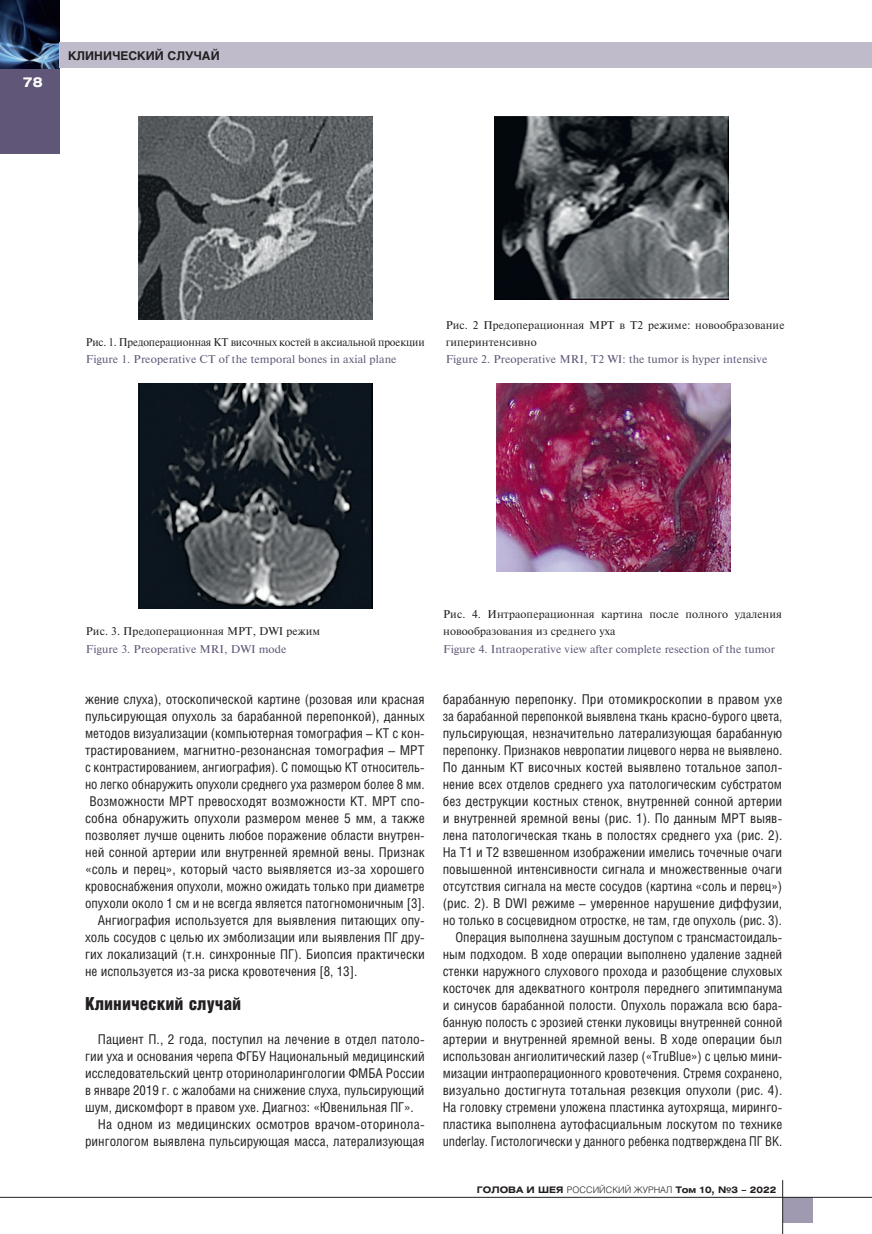
<style>
.page{position:relative;width:872px;height:1234px;background:#fff}
.page>*{position:absolute;margin:0;border:0;box-sizing:border-box;transform-origin:0 0}
.Pod_Zag{font:18px "Helios Cond Black C";color:#231f20}
.OSN_TXT{font:13.5px/17px "Helios Cond C";color:#231f20;text-align:justify}
.t1{font:700 13.5px "Helios Ext C";color:#fff}
.t2{font:700 12px "Helios C";color:#231f20}
.Ris_podpis_RUS{font:11.25px "Newton";letter-spacing:.01em;color:#605677}
.Ris_podpis_RUS-2{font:11.25px/17px "Newton";letter-spacing:.01em;color:#231f20}
.Ris_podpis_RUS-3{font:11.25px "Newton";letter-spacing:-.01em;color:#231f20;scale:.95 1}
.t3{font:700 9px "Helios Ext C";color:#231f20}
.s1{font-family:"Helios Light C";font-weight:400}
</style>
<div class="page">
<div style="left:0;top:68px;width:60px;height:85px;background:#605677"></div>
<img style="left:0;top:0;width:60px;height:68px">
<div style="left:60px;top:43px;width:812px;height:25px;background:#bfbbcb"></div>
<div style="left:782px;top:1196px;width:30px;height:26px;background:#a09ab1"></div>
<hr style="left:0;top:1196px;width:872px;height:1px;background:#231f20">
<hr style="left:782px;top:1179px;width:1px;height:54px;background:#231f20">
<img style="left:139px;top:116px;width:234px;height:203px">
<img style="left:139px;top:383px;width:234px;height:225px">
<img style="left:494px;top:116px;width:234px;height:184px">
<img style="left:496px;top:383px;width:234px;height:188px">
<p class="t1" style="left:23px;top:74px;width:21px">78</p>
<p class="t2" style="left:68px;top:49px;width:153px">КЛИНИЧЕСКИЙ СЛУЧАЙ</p>
<p class="Ris_podpis_RUS-3" style="left:86px;top:334px;width:358px">Рис. 1. Предоперационная КТ височных костей в аксиальной проекции</p>
<p class="Ris_podpis_RUS" style="left:86px;top:351px;width:312px">Figure 1. Preoperative CT of the temporal bones in axial plane</p>
<p class="Ris_podpis_RUS-2" style="left:446px;top:316px;width:340px">Рис. 2 Предоперационная МРТ в Т2 режиме: новообразование гиперинтенсивно</p>
<p class="Ris_podpis_RUS" style="left:446px;top:351px;width:323px">Figure 2. Preoperative MRI, T2 WI: the tumor is hyper intensive</p>
<p class="Ris_podpis_RUS-2" style="left:86px;top:622px;width:236px">Рис. 3. Предоперационная МРТ, DWI режим</p>
<p class="Ris_podpis_RUS" style="left:86px;top:640px;width:202px">Figure 3. Preoperative MRI, DWI mode</p>
<p class="OSN_TXT" style="left:85px;top:690px;width:341px;text-align:center">жение слуха), отоскопической картине (розовая или красная пульсирующая опухоль за барабанной перепонкой), данных методов визуализации (компьютерная томография – КТ с кон&shy;трастированием, магнитно-резонансная томография – МРТ с контрастированием, ангиография). С помощью КТ относитель&shy;но легко обнаружить опухоли среднего уха размером более 8 мм.<br>Возможности МРТ превосходят возможности КТ. МРТ спо&shy;собна обнаружить опухоли размером менее 5 мм, а также позволяет лучше оценить любое поражение области внутрен&shy;ней сонной артерии или внутренней яремной вены. Признак «соль и перец», который часто выявляется из-за хорошего кровоснабжения опухоли, можно ожидать только при диаметре опухоли около 1 см и не всегда является патогномоничным [3].</p>
<p class="OSN_TXT" style="left:85px;top:911px;width:341px;text-indent:13px">Ангиография используется для выявления питающих опу&shy;холь сосудов с целью их эмболизации или выявления ПГ дру&shy;гих локализаций (т.н. синхронные ПГ). Биопсия практически не используется из-за риска кровотечения [8, 13].</p>
<p class="Pod_Zag" style="left:85px;top:993px;width:158px">Клинический случай</p>
<p class="OSN_TXT" style="left:85px;top:1030px;width:341px;text-indent:13px">Пациент П., 2 года, поступил на лечение в отдел патоло&shy;гии уха и основания черепа ФГБУ Национальный медицинский исследовательский центр оториноларингологии ФМБА России в январе 2019 г. с жалобами на снижение слуха, пульсирующий шум, дискомфорт в правом ухе. Диагноз: «Ювенильная ПГ».</p>
<p class="OSN_TXT" style="left:85px;top:1115px;width:341px;text-align:right">На одном из медицинских осмотров врачом-оторинола&shy;рингологом выявлена пульсирующая масса, латерализующая</p>
<p class="Ris_podpis_RUS-2" style="left:443px;top:605px;width:340px">Рис. 4. Интраоперационная картина после полного удаления новообразования из среднего уха</p>
<p class="Ris_podpis_RUS" style="left:443px;top:640px;width:333px">Figure 4. Intraoperative view after complete resection of the tumor</p>
<p class="OSN_TXT" style="left:443px;top:690px;width:341px">барабанную перепонку. При отомикроскопии в правом ухе за барабанной перепонкой выявлена ткань красно-бурого цвета, пульсирующая, незначительно латерализующая барабанную перепонку. Признаков невропатии лицевого нерва не выявлено.<br>По данным КТ височных костей выявлено тотальное запол&shy;нение всех отделов среднего уха патологическим субстратом без деструкции костных стенок, внутренней сонной артерии и внутренней яремной вены (рис. 1). По данным МРТ выяв&shy;лена патологическая ткань в полостях среднего уха (рис. 2).<br>На T1 и T2 взвешенном изображении имелись точечные очаги повышенной интенсивности сигнала и множественные очаги отсутствия сигнала на месте сосудов (картина «соль и перец») (рис. 2). В DWI режиме – умеренное нарушение диффузии, но только в сосцевидном отростке, не там, где опухоль (рис. 3).</p>
<p class="OSN_TXT" style="left:443px;top:928px;width:341px;text-indent:13px">Операция выполнена заушным доступом с трансмастоидаль&shy;ным подходом. В ходе операции выполнено удаление задней стенки наружного слухового прохода и разобщение слуховых косточек для адекватного контроля переднего эпитимпанума и синусов барабанной полости. Опухоль поражала всю бара&shy;банную полость с эрозией стенки луковицы внутренней сонной артерии и внутренней яремной вены. В ходе операции был использован ангиолитический лазер («TruBlue») с целью мини&shy;мизации интраоперационного кровотечения. Стремя сохранено, визуально достигнута тотальная резекция опухоли (рис. 4).<br>На головку стремени уложена пластинка аутохряща, миринго&shy;пластика выполнена аутофасциальным лоскутом по технике underlay. Гистологически у данного ребенка подтверждена ПГ ВК.</p>
<p class="t3" style="left:477px;top:1183px;width:301px">ГОЛОВА И ШЕЯ <span class="s1">РОССИЙСКИЙ ЖУРНАЛ</span> Том 10, №3 – 2022</p>
</div>
